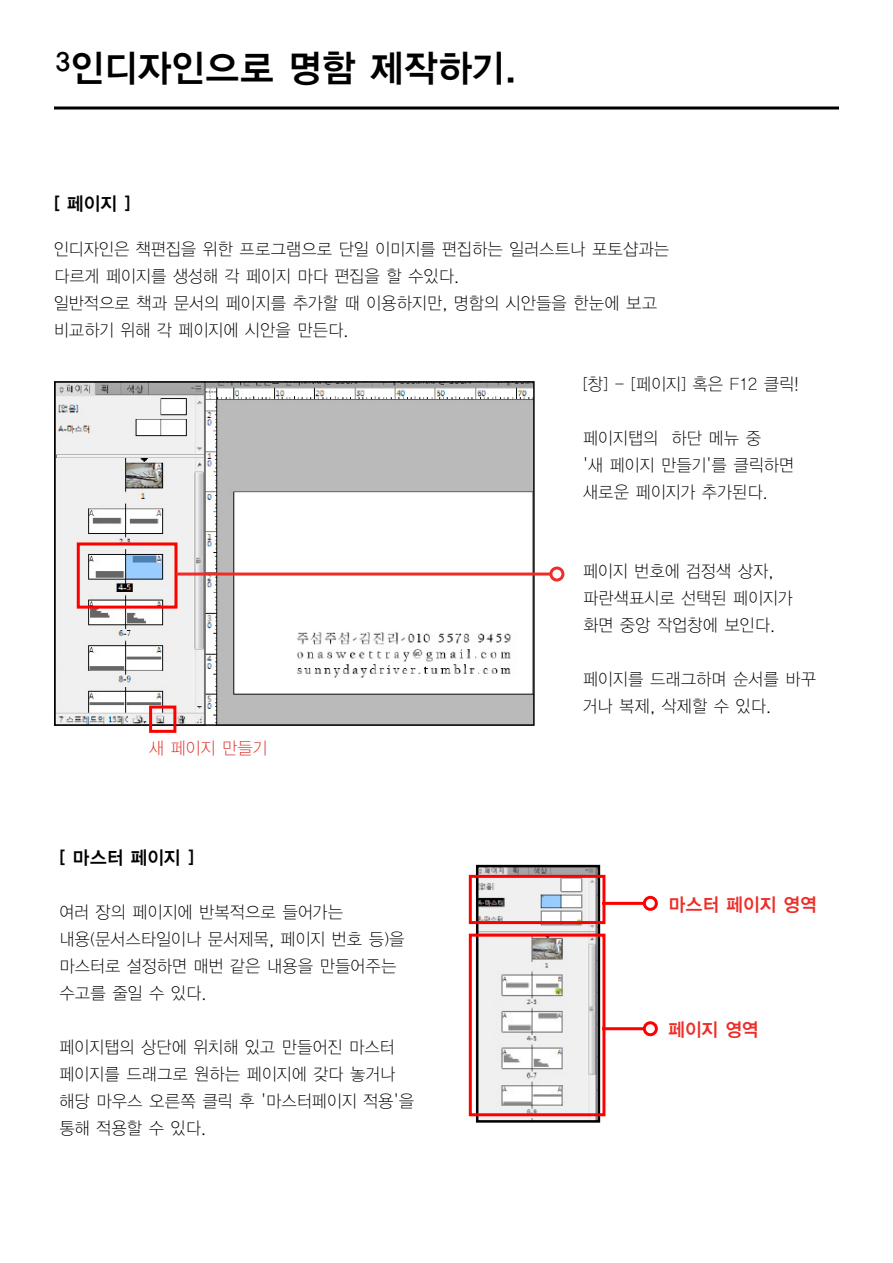
<style>
.page{position:relative;width:893px;height:1263px;background:#fff}
.page>*{position:absolute;margin:0;border:0;box-sizing:border-box;transform-origin:0 0}
.t1{font:36px "Korean GD E";color:#000}
.t2{font:18px "Korean GD E";color:#000}
.t3{font:18px "Korean GD E";color:#ee2d28}
.t4{font:16.5px/27px "Korean GD L";color:#000}
.t5{font:16.5px "Korean GD L";color:#dd2f27}
</style>
<div class="page">
<hr style="left:54px;top:107px;width:785px;height:3px;background:#000">
<img style="left:57px;top:384px;width:475px;height:339px">
<div style="left:54px;top:381px;width:481px;height:345px;border:2px solid #000"></div>
<div style="left:77px;top:542px;width:100px;height:67px;border:3px solid #f00"></div>
<div style="left:149px;top:705px;width:27px;height:28px;border:3px solid #f00"></div>
<hr style="left:176px;top:572px;width:375px;height:3px;background:#ee2d28">
<div style="left:549px;top:566px;width:15px;height:15px;border:3px solid #ee2d28;border-radius:50%"></div>
<img style="left:480px;top:869px;width:116px;height:250px">
<div style="left:476px;top:865px;width:124px;height:258px;border:3px solid #000"></div>
<div style="left:469px;top:875px;width:136px;height:49px;border:3px solid #f00"></div>
<div style="left:469px;top:934px;width:136px;height:182px;border:3px solid #f00"></div>
<hr style="left:602px;top:1027px;width:42px;height:3px;background:#f00">
<div style="left:643px;top:1021px;width:15px;height:15px;border:3px solid #f00;border-radius:50%"></div>
<hr style="left:602px;top:902px;width:42px;height:3px;background:#f00">
<div style="left:643px;top:896px;width:15px;height:15px;border:3px solid #f00;border-radius:50%"></div>
<h1 class="t1" style="left:54px;top:49px;width:464px">3인디자인으로 명함 제작하기.</h1>
<p class="t2" style="left:54px;top:194px;width:78px">[ 페이지 ]</p>
<p class="t4" style="left:54px;top:236px;width:617px">인디자인은 책편집을 위한 프로그램으로 단일 이미지를 편집하는 일러스트나 포토샵과는 다르게 페이지를 생성해 각 페이지 마다 편집을 할 수있다.<br>일반적으로 책과 문서의 페이지를 추가할 때 이용하지만, 명함의 시안들을 한눈에 보고 비교하기 위해 각 페이지에 시안을 만든다.</p>
<p class="t4" style="left:583px;top:371px;width:217px">[창] - [페이지] 혹은 F12 클릭!</p>
<p class="t4" style="left:583px;top:425px;width:213px">페이지탭의 하단 메뉴 중<br>'새 페이지 만들기'를 클릭하면 새로운 페이지가 추가된다.</p>
<p class="t5" style="left:149px;top:739px;width:120px">새 페이지 만들기</p>
<p class="t2" style="left:59px;top:848px;width:136px">[ 마스터 페이지 ]</p>
<p class="t4" style="left:59px;top:899px;width:347px">여러 장의 페이지에 반복적으로 들어가는 내용(문서스타일이나 문서제목, 페이지 번호 등)을 마스터로 설정하면 매번 같은 내용을 만들어주는 수고를 줄일 수 있다.</p>
<p class="t4" style="left:59px;top:1034px;width:356px">페이지탭의 상단에 위치해 있고 만들어진 마스터 페이지를 드래그로 원하는 페이지에 갖다 놓거나 해당 마우스 오른쪽 클릭 후 '마스터페이지 적용'을 통해 적용할 수 있다.</p>
<p class="t4" style="left:583px;top:558px;width:211px">페이지 번호에 검정색 상자, 파란색표시로 선택된 페이지가 화면 중앙 작업창에 보인다.</p>
<p class="t4" style="left:583px;top:666px;width:235px">페이지를 드래그하며 순서를 바꾸 거나 복제, 삭제할 수 있다.</p>
<p class="t3" style="left:668px;top:894px;width:150px">마스터 페이지 영역</p>
<p class="t3" style="left:668px;top:1020px;width:92px">페이지 영역</p>
</div>
